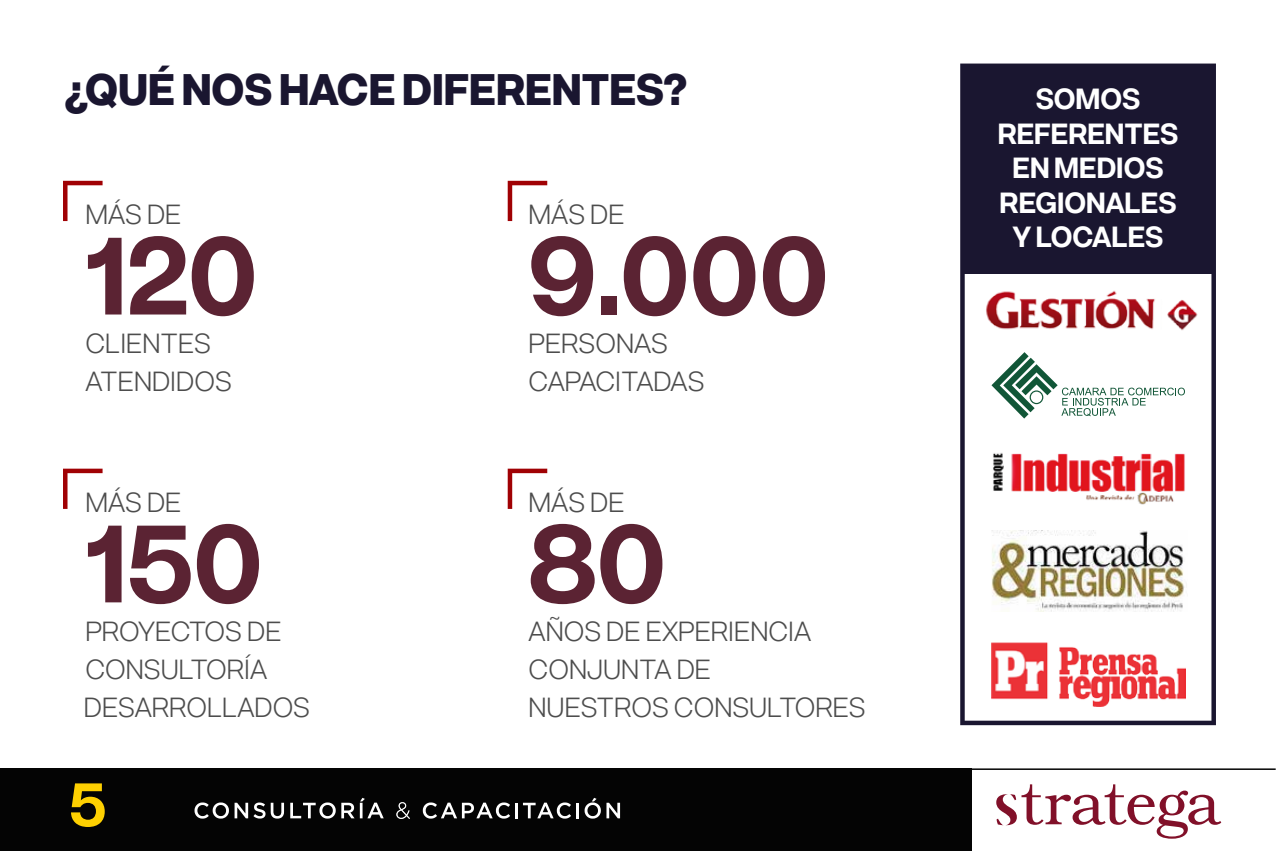
<style>
.page{position:relative;width:1276px;height:851px;background:#fff}
.page>*{position:absolute;margin:0;border:0;box-sizing:border-box;transform-origin:0 0}
.t1{font:700 108px "Acronym";color:#5b2333}
.t2{font:700 60px "Acronym";color:#fed001}
.t3{font:800 43.5px "Acronym";color:#1a1630}
.t4{font:700 28.65px/34.5px "Acronym";color:#fff;text-align:center}
.t5{font:300 27.3px/38.1px "Acronym";color:#4d4d4d}
</style>
<div class="page">
<div style="left:0;top:768px;width:971px;height:82px;background:#040404"></div>
<hr style="left:734px;top:768px;width:541px;height:1px;background:#040404">
<svg style="left:996px;top:784px;width:225px;height:54px"></svg>
<svg style="left:63px;top:181px;width:40px;height:40px"></svg>
<svg style="left:63px;top:468px;width:40px;height:41px"></svg>
<svg style="left:508px;top:181px;width:39px;height:40px"></svg>
<svg style="left:508px;top:468px;width:39px;height:41px"></svg>
<svg style="left:960px;top:64px;width:256px;height:661px"></svg>
<div style="left:962px;top:66px;width:251px;height:208px;background:#1a1630"></div>
<img style="left:992px;top:638px;width:193px;height:68px">
<img style="left:992px;top:530px;width:195px;height:81px">
<svg style="left:991px;top:352px;width:194px;height:66px"></svg>
<img style="left:983px;top:285px;width:214px;height:46px">
<svg style="left:194px;top:802px;width:71px;height:16px"></svg>
<svg style="left:271px;top:802px;width:13px;height:16px"></svg>
<svg style="left:290px;top:802px;width:64px;height:16px"></svg>
<svg style="left:360px;top:797px;width:24px;height:21px"></svg>
<svg style="left:396px;top:802px;width:14px;height:17px"></svg>
<svg style="left:423px;top:802px;width:87px;height:16px"></svg>
<hr style="left:515px;top:802px;width:3px;height:16px;background:#fff">
<svg style="left:523px;top:802px;width:48px;height:16px"></svg>
<hr style="left:576px;top:802px;width:3px;height:16px;background:#fff">
<svg style="left:584px;top:797px;width:36px;height:21px"></svg>
<h3 class="t3" style="left:65px;top:57px;width:623px">¿QUÉ NOS HACE DIFERENTES?</h3>
<p class="t5" style="left:85px;top:194px;width:98px">MÁS DE</p>
<h1 class="t1" style="left:85px;top:196px;width:174px">120</h1>
<p class="t5" style="left:85px;top:322px;width:148px">CLIENTES<br>ATENDIDOS</p>
<p class="t5" style="left:85px;top:482px;width:98px">MÁS DE</p>
<h1 class="t1" style="left:85px;top:484px;width:179px">150</h1>
<p class="t5" style="left:84px;top:610px;width:228px">PROYECTOS DE<br>CONSULTORÍA<br>DESARROLLADOS</p>
<h2 class="t2" style="left:69px;top:760px;width:38px">5</h2>
<p class="t5" style="left:528px;top:194px;width:98px">MÁS DE</p>
<h1 class="t1" style="left:528px;top:196px;width:302px">9.000</h1>
<p class="t5" style="left:528px;top:322px;width:177px">PERSONAS<br>CAPACITADAS</p>
<p class="t5" style="left:528px;top:482px;width:98px">MÁS DE</p>
<h1 class="t1" style="left:528px;top:484px;width:139px">80</h1>
<p class="t5" style="left:528px;top:610px;width:338px">AÑOS DE EXPERIENCIA<br>CONJUNTA DE<br>NUESTROS CONSULTORES</p>
<p class="t4" style="left:997px;top:80px;width:182px">SOMOS<br>REFERENTES<br>EN MEDIOS<br>REGIONALES<br>Y LOCALES</p>
</div>
